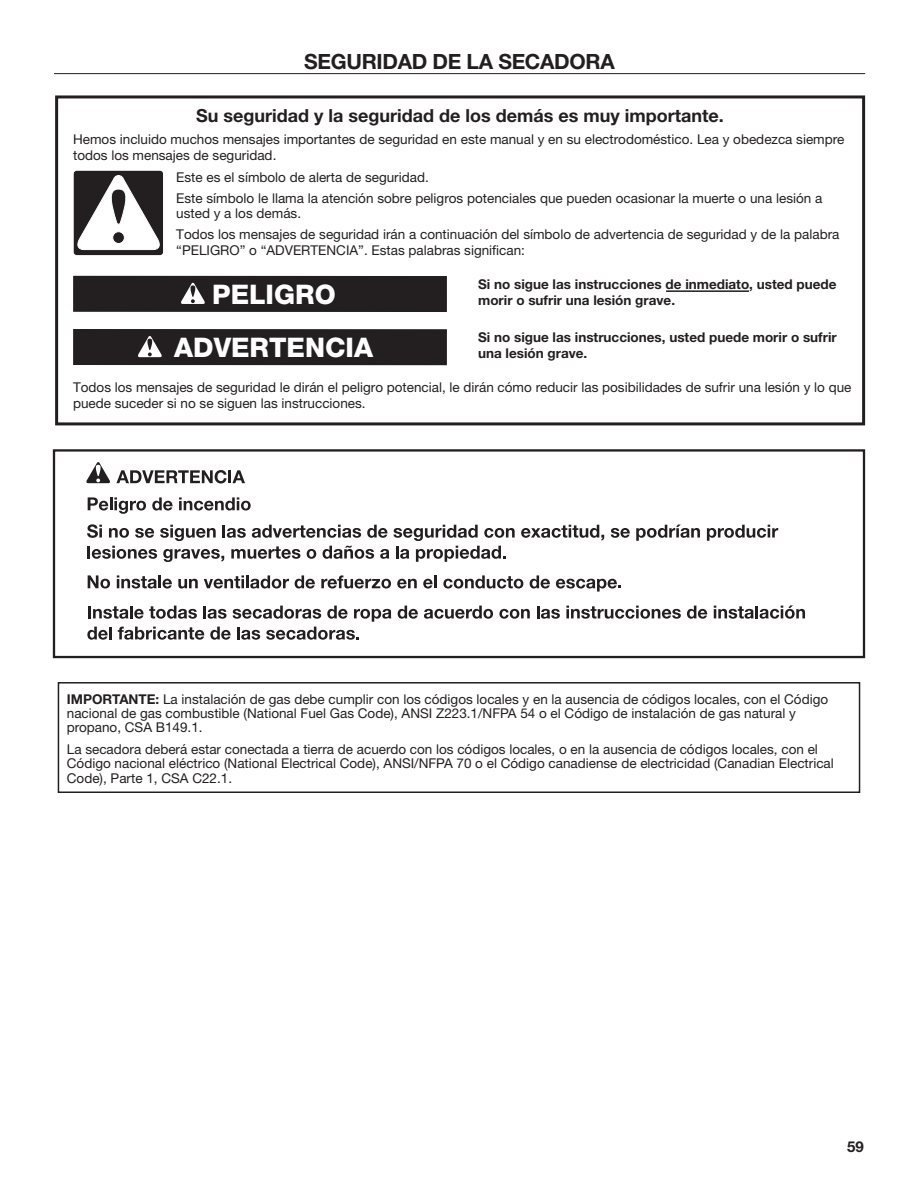
<style>
.page{position:relative;width:918px;height:1188px;background:#fff}
.page>*{position:absolute;margin:0;border:0;box-sizing:border-box;transform-origin:0 0}
.t1{font:800 27px "Helvetica Neue";color:#fff}
._1_Heading_1{font:700 21px "Helvetica Neue LT Std";letter-spacing:-.015em;color:#231f20}
.t2{font:700 18px "Helvetica Neue";color:#231f20}
.t3{font:700 15px "Helvetica Neue LT Std";color:#231f20}
.t4{font:13.5px/14.2px "Helvetica Neue";color:#231f20}
.t5{font:700 13.5px/15.8px "Helvetica Neue";color:#231f20}
.s1{font-weight:700}
</style>
<div class="page">
<hr style="left:54px;top:73px;width:811px;height:1px;background:#231f20">
<div style="left:55px;top:95px;width:810px;height:330px;border:3px solid #231f20"></div>
<hr style="left:666px;top:290px;width:83px;height:2px;background:#231f20">
<div style="left:73px;top:329px;width:374px;height:36px;background:#231f20"></div>
<div style="left:73px;top:276px;width:374px;height:36px;background:#231f20"></div>
<svg style="left:181px;top:283px;width:24px;height:21px"></svg>
<svg style="left:138px;top:336px;width:24px;height:21px"></svg>
<div style="left:74px;top:171px;width:89px;height:84px;border:3px solid #231f20;border-radius:2px"></div>
<svg style="left:75px;top:175px;width:87px;height:75px"></svg>
<div style="left:53px;top:449px;width:812px;height:209px;border:2px solid #231f20"></div>
<svg style="left:86px;top:462px;width:159px;height:21px"></svg>
<svg style="left:88px;top:497px;width:58px;height:17px"></svg>
<svg style="left:152px;top:497px;width:21px;height:14px"></svg>
<svg style="left:179px;top:497px;width:72px;height:14px"></svg>
<svg style="left:521px;top:525px;width:83px;height:16px"></svg>
<svg style="left:611px;top:528px;width:19px;height:10px"></svg>
<svg style="left:636px;top:525px;width:64px;height:16px"></svg>
<svg style="left:707px;top:525px;width:71px;height:16px"></svg>
<svg style="left:87px;top:524px;width:428px;height:38px"></svg>
<svg style="left:88px;top:575px;width:22px;height:14px"></svg>
<svg style="left:117px;top:575px;width:55px;height:14px"></svg>
<svg style="left:178px;top:579px;width:20px;height:10px"></svg>
<svg style="left:204px;top:575px;width:85px;height:14px"></svg>
<svg style="left:295px;top:575px;width:20px;height:14px"></svg>
<svg style="left:321px;top:575px;width:70px;height:14px"></svg>
<svg style="left:397px;top:579px;width:20px;height:10px"></svg>
<svg style="left:423px;top:575px;width:14px;height:14px"></svg>
<svg style="left:443px;top:575px;width:80px;height:14px"></svg>
<svg style="left:530px;top:575px;width:20px;height:14px"></svg>
<svg style="left:556px;top:579px;width:65px;height:13px"></svg>
<svg style="left:398px;top:606px;width:20px;height:13px"></svg>
<svg style="left:424px;top:606px;width:69px;height:13px"></svg>
<svg style="left:499px;top:609px;width:31px;height:10px"></svg>
<svg style="left:537px;top:606px;width:23px;height:13px"></svg>
<svg style="left:566px;top:606px;width:115px;height:13px"></svg>
<svg style="left:687px;top:606px;width:20px;height:13px"></svg>
<svg style="left:714px;top:605px;width:91px;height:14px"></svg>
<svg style="left:87px;top:606px;width:304px;height:34px"></svg>
<div style="left:58px;top:682px;width:802px;height:111px;border:2px solid #231f20"></div>
<p class="_1_Heading_1" style="left:304px;top:49px;width:312px">SEGURIDAD DE LA SECADORA</p>
<p class="t2" style="left:196px;top:104px;width:529px">Su seguridad y la seguridad de los demás es muy importante.</p>
<p class="t4" style="left:73px;top:131px;width:773px;line-height:15.8px">Hemos incluido muchos mensajes importantes de seguridad en este manual y en su electrodoméstico. Lea y obedezca siempre todos los mensajes de seguridad.</p>
<p class="t4" style="left:176px;top:166px;width:648px;line-height:21px">Este es el símbolo de alerta de seguridad.<br>Este símbolo le llama la atención sobre peligros potenciales que pueden ocasionar la muerte o una lesión a</p>
<p class="t4" style="left:176px;top:203px;width:665px;line-height:21px">usted y a los demás.<br>Todos los mensajes de seguridad irán a continuación del símbolo de advertencia de seguridad y de la palabra</p>
<p class="t4" style="left:176px;top:243px;width:350px">“PELIGRO” o “ADVERTENCIA”. Estas palabras significan:</p>
<p class="t5" style="left:478px;top:276px;width:360px">Si no sigue las instrucciones de inmediato, usted puede morir o sufrir una lesión grave.</p>
<p class="t5" style="left:478px;top:329px;width:360px">Si no sigue las instrucciones, usted puede morir o sufrir una lesión grave.</p>
<p class="t4" style="left:73px;top:380px;width:780px;line-height:15.8px">Todos los mensajes de seguridad le dirán el peligro potencial, le dirán cómo reducir las posibilidades de sufrir una lesión y lo que puede suceder si no se siguen las instrucciones.</p>
<p class="t1" style="left:212px;top:278px;width:125px">PELIGRO</p>
<p class="t1" style="left:174px;top:331px;width:200px">ADVERTENCIA</p>
<p class="t4" style="left:67px;top:692px;width:763px"><span class="s1">IMPORTANTE:</span> La instalación de gas debe cumplir con los códigos locales y en la ausencia de códigos locales, con el Código nacional de gas combustible (National Fuel Gas Code), ANSI Z223.1/NFPA 54 o el Código de instalación de gas natural y propano, CSA B149.1.</p>
<p class="t4" style="left:67px;top:742px;width:768px">La secadora deberá estar conectada a tierra de acuerdo con los códigos locales, o en la ausencia de códigos locales, con el<br>Código nacional eléctrico (National Electrical Code), ANSI/NFPA 70 o el Código canadiense de electricidad (Canadian Electrical<br>Code), Parte 1, CSA C22.1.</p>
<p class="t3" style="left:847px;top:1137px;width:18px">59</p>
</div>
